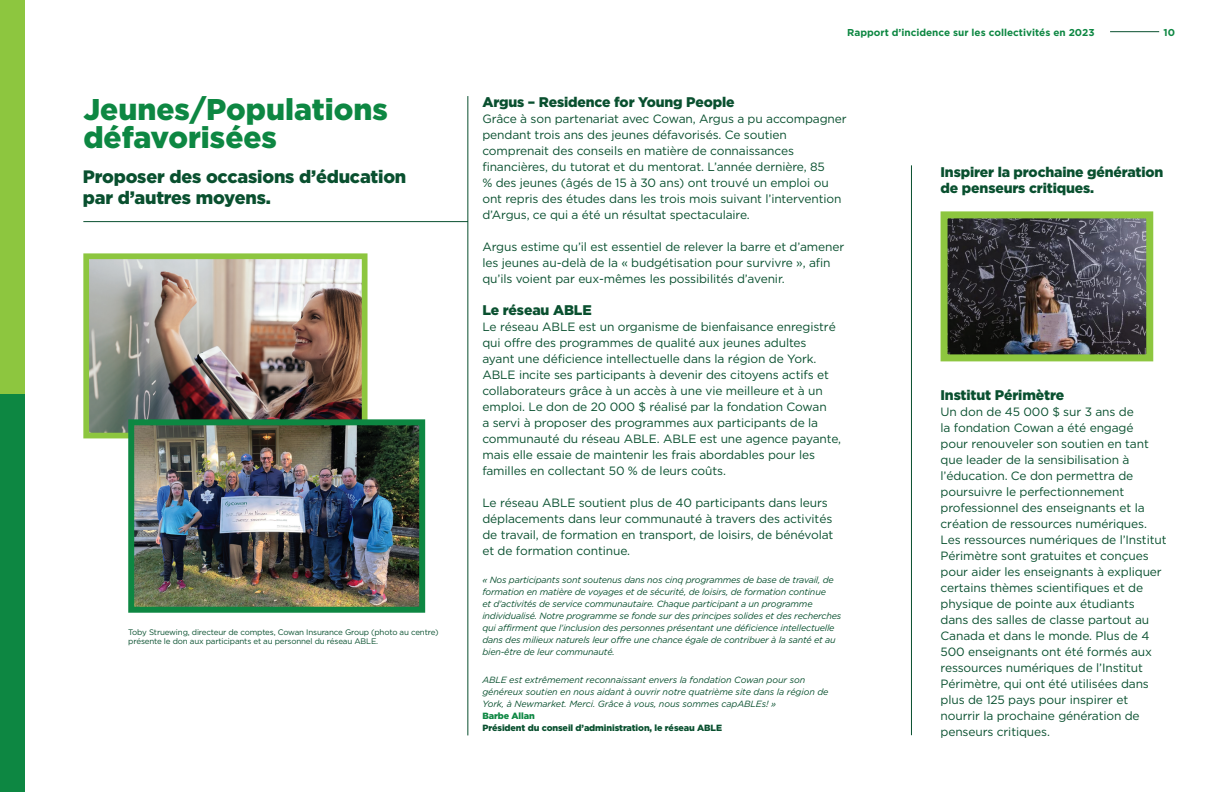
<style>
.page{position:relative;width:1224px;height:792px;background:#fff}
.page>*{position:absolute;margin:0;border:0;box-sizing:border-box;transform-origin:0 0}
.t1{font:900 30px/28px "Gotham HTF";color:#0d8742}
.t2{font:900 18px/21px "Gotham HTF";letter-spacing:-.01em;color:#09502f}
.t3{font:900 14px/16px "Gotham HTF";letter-spacing:-.01em;color:#09502f}
.t4{font:12px/16px "Gotham HTF";letter-spacing:-.01em;color:#09502f}
.t5{font:700 10px "Gotham HTF";color:#0d8742}
.t6{font:italic 9px/12px "Gotham HTF";letter-spacing:-.02em;color:#09502f}
.t7{font:900 9px "Gotham HTF";letter-spacing:-.01em;color:#09502f}
.t8{font:900 9px "Gotham HTF";letter-spacing:-.01em;color:#0d8742}
.t9{font:8px/9px "Gotham HTF";letter-spacing:-.02em;color:#09502f}
</style>
<div class="page">
<hr style="left:1110px;top:31px;width:49px;height:1px;background:#09502f">
<img style="left:90px;top:260px;width:271px;height:171px">
<div style="left:83px;top:253px;width:285px;height:185px;border:6px solid #8dc63f"></div>
<img style="left:135px;top:426px;width:283px;height:180px">
<div style="left:128px;top:419px;width:297px;height:194px;border:6px solid #0d8742"></div>
<hr style="left:83px;top:221px;width:385px;height:1px;background:#09502f">
<hr style="left:468px;top:96px;width:1px;height:639px;background:#09502f">
<div style="left:0;top:394px;width:24px;height:398px;background:#0d8742"></div>
<div style="left:0;top:0;width:24px;height:394px;background:#8dc63f"></div>
<img style="left:949px;top:219px;width:196px;height:134px">
<div style="left:941px;top:211px;width:212px;height:150px;border:7px solid #8dc63f"></div>
<hr style="left:911px;top:165px;width:1px;height:570px;background:#09502f">
<h1 class="t1" style="left:83px;top:95px;width:306px">Jeunes/Populations défavorisées</h1>
<h2 class="t2" style="left:83px;top:166px;width:325px">Proposer des occasions d’éducation par d’autres moyens.</h2>
<p class="t9" style="left:128px;top:627px;width:312px">Toby Struewing, directeur de comptes, Cowan Insurance Group (photo au centre) présente le don aux participants et au personnel du réseau ABLE.</p>
<p class="t5" style="left:847px;top:26px;width:249px">Rapport d’incidence sur les collectivités en 2023</p>
<p class="t5" style="left:1164px;top:26px;width:13px">10</p>
<p class="t3" style="left:482px;top:93px;width:254px">Argus – Residence for Young People</p>
<p class="t4" style="left:482px;top:110px;width:366px">Grâce à son partenariat avec Cowan, Argus a pu accompagner pendant trois ans des jeunes défavorisés. Ce soutien comprenait des conseils en matière de connaissances financières, du tutorat et du mentorat. L’année dernière, 85<br>% des jeunes (âgés de 15 à 30 ans) ont trouvé un emploi ou ont repris des études dans les trois mois suivant l’intervention d’Argus, ce qui a été un résultat spectaculaire.</p>
<p class="t4" style="left:482px;top:238px;width:363px">Argus estime qu’il est essentiel de relever la barre et d’amener les jeunes au-delà de la « budgétisation pour survivre », afin qu’ils voient par eux-mêmes les possibilités d’avenir.</p>
<p class="t3" style="left:482px;top:301px;width:111px">Le réseau ABLE</p>
<p class="t4" style="left:482px;top:318px;width:360px">Le réseau ABLE est un organisme de bienfaisance enregistré qui offre des programmes de qualité aux jeunes adultes ayant une déficience intellectuelle dans la région de York.<br>ABLE incite ses participants à devenir des citoyens actifs et collaborateurs grâce à un accès à une vie meilleure et à un emploi. Le don de 20 000 $ réalisé par la fondation Cowan<br>a servi à proposer des programmes aux participants de la communauté du réseau ABLE. ABLE est une agence payante, mais elle essaie de maintenir les frais abordables pour les familles en collectant 50 % de leurs coûts.</p>
<p class="t4" style="left:482px;top:494px;width:353px">Le réseau ABLE soutient plus de 40 participants dans leurs déplacements dans leur communauté à travers des activités de travail, de formation en transport, de loisirs, de bénévolat et de formation continue.</p>
<p class="t6" style="left:482px;top:574px;width:360px">« Nos participants sont soutenus dans nos cinq programmes de base de travail, de formation en matière de voyages et de sécurité, de loisirs, de formation continue<br>et d’activités de service communautaire. Chaque participant a un programme individualisé. Notre programme se fonde sur des principes solides et des recherches qui affirment que l’inclusion des personnes présentant une déficience intellectuelle dans des milieux naturels leur offre une chance égale de contribuer à la santé et au bien-être de leur communauté.</p>
<p class="t6" style="left:482px;top:674px;width:348px">ABLE est extrêmement reconnaissant envers la fondation Cowan pour son généreux soutien en nous aidant à ouvrir notre quatrième site dans la région de<br>York, à Newmarket. Merci. Grâce à vous, nous sommes capABLEs! »</p>
<p class="t8" style="left:482px;top:710px;width:54px">Barbe Allan</p>
<p class="t7" style="left:482px;top:722px;width:241px">Président du conseil d’administration, le réseau ABLE</p>
<p class="t3" style="left:941px;top:164px;width:224px">Inspirer la prochaine génération de penseurs critiques.</p>
<p class="t3" style="left:941px;top:387px;width:125px">Institut Périmètre</p>
<p class="t4" style="left:941px;top:404px;width:228px">Un don de 45 000 $ sur 3 ans de<br>la fondation Cowan a été engagé<br>pour renouveler son soutien en tant que leader de la sensibilisation à l’éducation. Ce don permettra de poursuivre le perfectionnement professionnel des enseignants et la création de ressources numériques.<br>Les ressources numériques de l’Institut Périmètre sont gratuites et conçues pour aider les enseignants à expliquer certains thèmes scientifiques et de physique de pointe aux étudiants<br>dans des salles de classe partout au Canada et dans le monde. Plus de 4<br>500 enseignants ont été formés aux ressources numériques de l’Institut Périmètre, qui ont été utilisées dans plus de 125 pays pour inspirer et nourrir la prochaine génération de penseurs critiques.</p>
</div>
